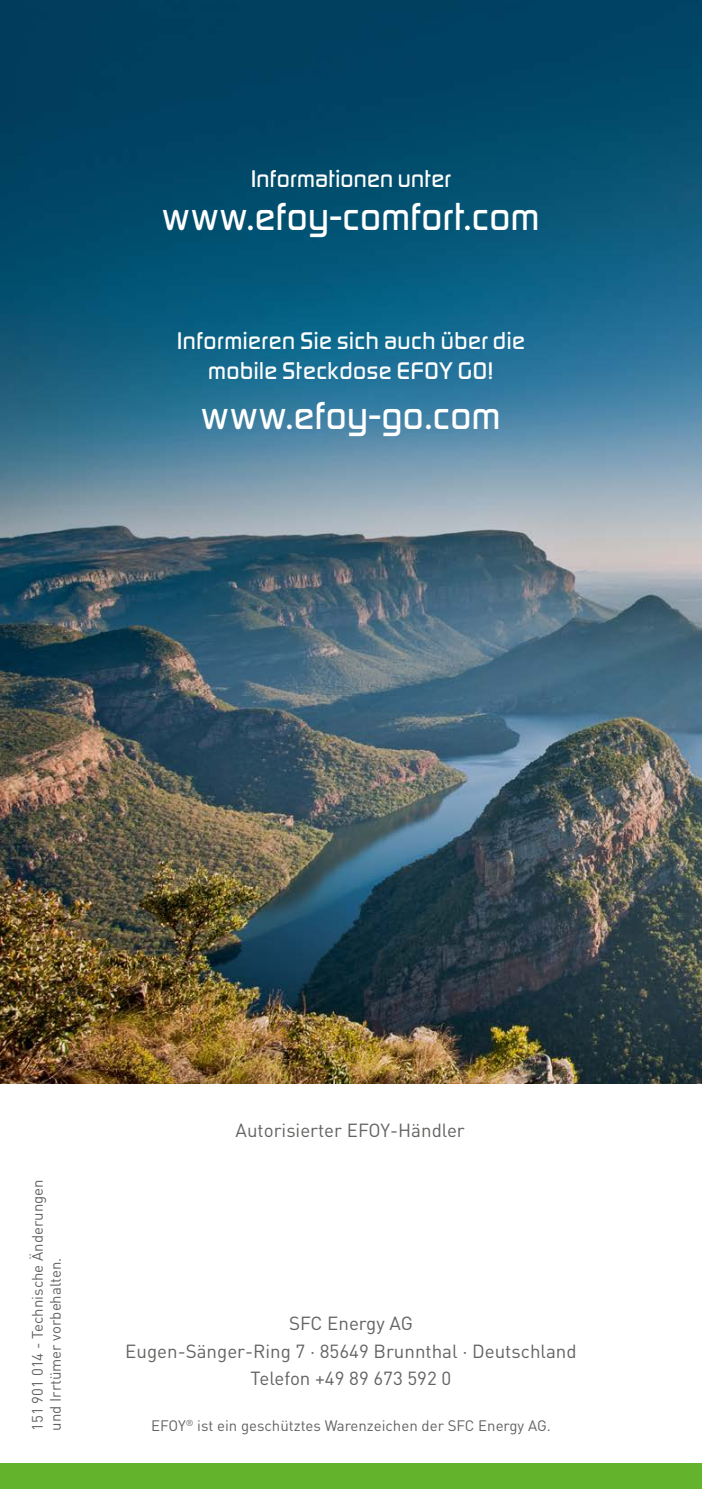
<style>
.page{position:relative;width:702px;height:1489px;background:#fff}
.page>*{position:absolute;margin:0;border:0;box-sizing:border-box;transform-origin:0 0}
.t1{font:500 40px "Digital Sans EF";letter-spacing:.02em;color:#fff}
.t2{font:500 25px/30px "Digital Sans EF";letter-spacing:.02em;color:#fff;text-align:center}
.t3{font:18.75px/27.5px "DIN Pro";color:#636362;text-align:center}
.t4{font:15px/18px "DIN Pro";color:#636362}
</style>
<div class="page">
<div style="left:0;top:1463px;width:702px;height:25px;background:#64b32c"></div>
<img style="left:0;top:0;width:702px;height:1083px">
<h2 class="t2" style="left:251px;top:164px;width:201px">Informationen unter</h2>
<h1 class="t1" style="left:163px;top:193px;width:378px">www.efoy-comfort.com</h1>
<h2 class="t2" style="left:177px;top:326px;width:349px">Informieren Sie sich auch über die mobile Steckdose EFOY GO!</h2>
<h1 class="t1" style="left:202px;top:392px;width:300px">www.efoy-go.com</h1>
<p class="t4" style="left:28px;top:1430px;width:253px;rotate:-90deg">151 901 014 - Technische Änderungen und Irrtümer vorbehalten.</p>
<p class="t3" style="left:236px;top:1115px;width:231px">Autorisierter EFOY-Händler</p>
<p class="t3" style="left:125px;top:1308px;width:453px">SFC Energy AG<br>Eugen-Sänger-Ring 7 · 85649 Brunnthal · Deutschland<br>Telefon +49 89 673 592 0</p>
<p class="t4" style="left:151px;top:1415px;width:401px">EFOY<sup>®</sup> ist ein geschütztes Warenzeichen der SFC Energy AG.</p>
</div>
